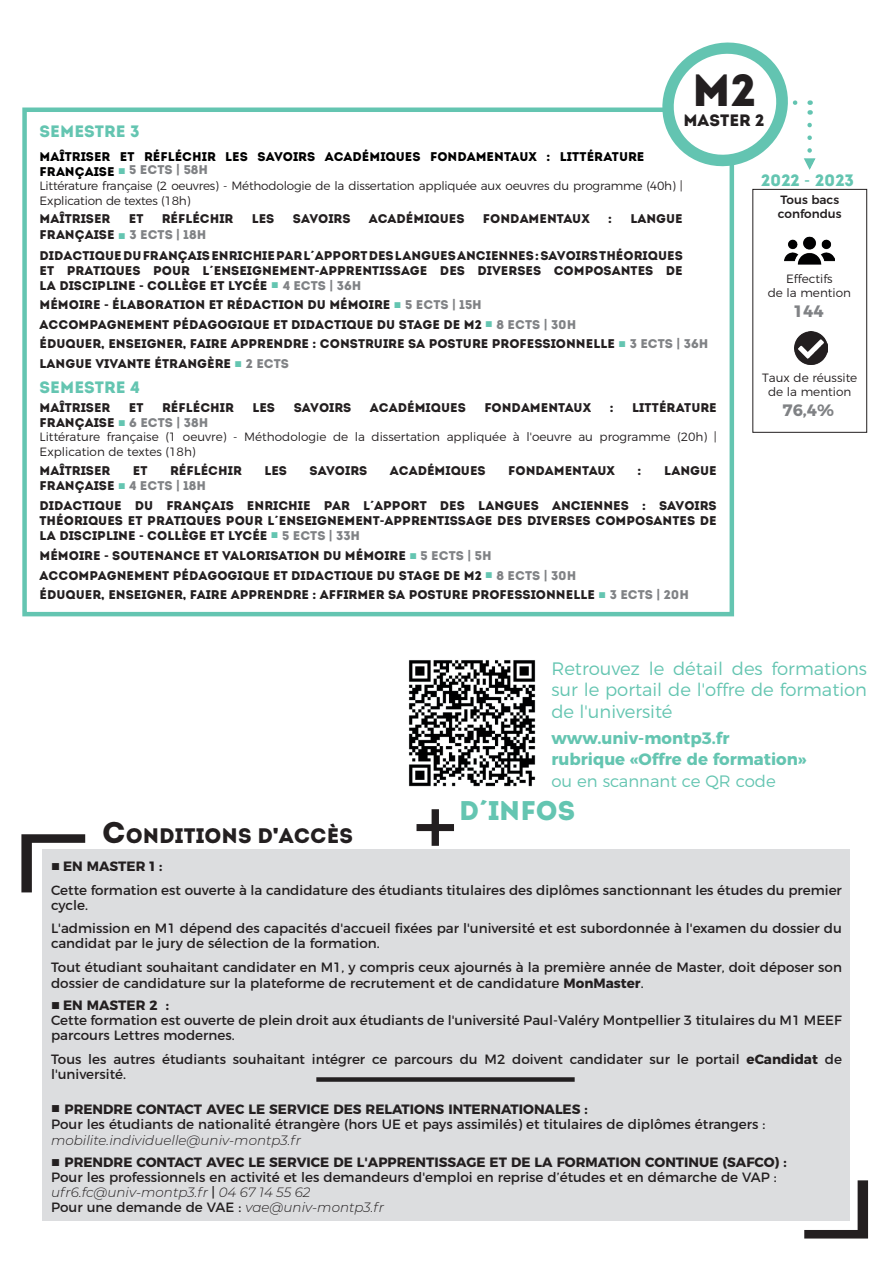
<style>
.page{position:relative;width:893px;height:1263px;background:#fff}
.page>*{position:absolute;margin:0;border:0;box-sizing:border-box;transform-origin:0 0}
.t1{font:45px "Intro";color:#231f20}
.t2{font:27px "Intro";color:#64c5b1}
.t3{font:21px "Intro";color:#231f20}
.t4{font:300 18px/21.6px "Montserrat";color:#64c5b1;text-align:justify}
.t5{font:700 16.5px/21.6px "Montserrat";color:#64c5b1}
.t6{font:16.5px "Intro";color:#64c5b1}
.t7{font:300 16.5px "Montserrat";color:#64c5b1}
.t8{font:700 16.5px "Montserrat";color:#808285}
.t9{font:16.5px "Intro";color:#231f20}
.t10{font:13.5px/15px "Montserrat";color:#231f20}
.t11{font:italic 300 13.5px "Montserrat";color:#231f20}
.t12{font:12.6px/19.8px "Intro";color:#231f20}
.t13{font:12.6px/15.1px "Intro";color:#000001}
.t14{font:300 12px/14.4px "Montserrat";color:#231f20}
.t15{font:500 12px/14.4px "Montserrat";color:#231f20}
.s1{font-family:"Arial";color:#64c5b1}
.s2{color:#808285}
.s3{font-family:"Montserrat";font-weight:700;color:#808285}
.s4{font-family:"Montserrat";font-weight:800}
.s5{font-family:"Montserrat";font-weight:500}
.s6{font-family:"Arial";font-size:15px}
.s7{font-weight:700}
.s8{font-weight:300;font-style:italic}
.s9{font-size:30px}
.s10{font-family:"Arial";font-weight:900}
</style>
<div class="page">
<div style="left:22px;top:107px;width:712px;height:509px;border:4px solid #64c5b1"></div>
<svg style="left:654px;top:42px;width:162px;height:132px"></svg>
<img style="left:408px;top:660px;width:128px;height:127px">
<svg style="left:416px;top:809px;width:38px;height:37px"></svg>
<div style="left:43px;top:850px;width:807px;height:371px;background:#dcdddf"></div>
<div style="left:316px;top:1077px;width:259px;height:5px;background:#231f20"></div>
<svg style="left:804px;top:1180px;width:64px;height:58px"></svg>
<svg style="left:21px;top:834px;width:64px;height:58px"></svg>
<div style="left:752px;top:189px;width:115px;height:244px;border:1px solid #231f20"></div>
<img style="left:785px;top:236px;width:50px;height:29px">
<img style="left:794px;top:332px;width:33px;height:33px">
<h1 class="t1" style="left:692px;top:63px;width:65px">M2</h1>
<p class="t9" style="left:683px;top:110px;width:82px">MASTER 2</p>
<p class="t6" style="left:40px;top:121px;width:102px">SEMESTRE 3</p>
<p class="t13" style="left:40px;top:149px;width:606px">MAÎTRISER ET RÉFLÉCHIR LES SAVOIRS ACADÉMIQUES FONDAMENTAUX : LITTÉRATURE<br>FRANÇAISE <span class="s1">■</span> <span class="s2">5 ECTS</span> <span class="s3">|</span> <span class="s2">58H</span></p>
<p class="t14" style="left:40px;top:178px;width:645px">Littérature française (2 oeuvres) - Méthodologie de la dissertation appliquée aux oeuvres du programme (40h) |<br>Explication de textes (18h)</p>
<p class="t12" style="left:40px;top:208px;width:72px">MAÎTRISER</p>
<p class="t12" style="left:129px;top:208px;width:16px">ET</p>
<p class="t12" style="left:162px;top:208px;width:73px">RÉFLÉCHIR</p>
<p class="t12" style="left:252px;top:208px;width:24px">LES</p>
<p class="t12" style="left:293px;top:208px;width:59px">SAVOIRS</p>
<p class="t12" style="left:369px;top:208px;width:97px">ACADÉMIQUES</p>
<p class="t12" style="left:483px;top:208px;width:108px">FONDAMENTAUX</p>
<p class="t12" style="left:608px;top:208px;width:5px">:</p>
<p class="t12" style="left:630px;top:208px;width:54px">LANGUE</p>
<p class="t12" style="left:40px;top:224px;width:645px;line-height:20.9px">FRANÇAISE <span class="s1">■</span> <span class="s2">3 ECTS</span> <span class="s3">|</span> <span class="s2">18H<br></span>DIDACTIQUE DU FRANÇAIS ENRICHIE PAR L´APPORT DES LANGUES ANCIENNES : SAVOIRS THÉORIQUES</p>
<p class="t12" style="left:40px;top:263px;width:645px;line-height:15.1px">ET PRATIQUES POUR L´ENSEIGNEMENT<span class="s4">-</span>APPRENTISSAGE DES DIVERSES COMPOSANTES DE<br>LA DISCIPLINE <span class="s4">-</span> COLLÈGE ET LYCÉE <span class="s1">■</span> <span class="s2">4 ECTS</span> <span class="s3">|</span> <span class="s2">36H</span></p>
<p class="t12" style="left:40px;top:295px;width:670px">MÉMOIRE <span class="s4">-</span> ÉLABORATION ET RÉDACTION DU MÉMOIRE <span class="s1">■</span> <span class="s2">5 ECTS</span> <span class="s3">|</span> <span class="s2">15H<br></span>ACCOMPAGNEMENT PÉDAGOGIQUE ET DIDACTIQUE DU STAGE DE M2 <span class="s1">■</span> <span class="s2">8 ECTS</span> <span class="s3">|</span> <span class="s2">30H<br></span>ÉDUQUER, ENSEIGNER, FAIRE APPRENDRE : CONSTRUIRE SA POSTURE PROFESSIONNELLE <span class="s1">■</span> <span class="s2">3 ECTS</span> <span class="s3">|</span> <span class="s2">36H </span>LANGUE VIVANTE ÉTRANGÈRE <span class="s1">■</span> <span class="s2">2 ECTS</span></p>
<p class="t6" style="left:40px;top:377px;width:102px">SEMESTRE 4</p>
<p class="t12" style="left:40px;top:398px;width:72px">MAÎTRISER</p>
<p class="t12" style="left:129px;top:398px;width:16px">ET</p>
<p class="t12" style="left:162px;top:398px;width:73px">RÉFLÉCHIR</p>
<p class="t12" style="left:252px;top:398px;width:24px">LES</p>
<p class="t12" style="left:294px;top:398px;width:59px">SAVOIRS</p>
<p class="t12" style="left:370px;top:398px;width:97px">ACADÉMIQUES</p>
<p class="t12" style="left:484px;top:398px;width:108px">FONDAMENTAUX</p>
<p class="t12" style="left:610px;top:398px;width:5px">:</p>
<p class="t12" style="left:632px;top:398px;width:86px">LITTÉRATURE</p>
<p class="t12" style="left:40px;top:413px;width:170px">FRANÇAISE <span class="s1">■</span> <span class="s2">6 ECTS</span> <span class="s3">|</span> <span class="s2">38H</span></p>
<p class="t14" style="left:40px;top:429px;width:679px">Littérature française (1 oeuvre) - Méthodologie de la dissertation appliquée à l'oeuvre au programme (20h) |<br>Explication de textes (18h)</p>
<p class="t12" style="left:40px;top:461px;width:72px">MAÎTRISER</p>
<p class="t12" style="left:133px;top:461px;width:16px">ET</p>
<p class="t12" style="left:170px;top:461px;width:73px">RÉFLÉCHIR</p>
<p class="t12" style="left:264px;top:461px;width:24px">LES</p>
<p class="t12" style="left:310px;top:461px;width:59px">SAVOIRS</p>
<p class="t12" style="left:390px;top:461px;width:97px">ACADÉMIQUES</p>
<p class="t12" style="left:508px;top:461px;width:108px">FONDAMENTAUX</p>
<p class="t12" style="left:638px;top:461px;width:5px">:</p>
<p class="t12" style="left:664px;top:461px;width:54px">LANGUE</p>
<p class="t12" style="left:40px;top:476px;width:679px;line-height:19.4px">FRANÇAISE <span class="s1">■</span> <span class="s2">4 ECTS</span> <span class="s3">|</span> <span class="s2">18H<br></span>DIDACTIQUE DU FRANÇAIS ENRICHIE PAR L´APPORT DES LANGUES ANCIENNES : SAVOIRS</p>
<p class="t12" style="left:40px;top:513px;width:679px;line-height:15.1px">THÉORIQUES ET PRATIQUES POUR L´ENSEIGNEMENT<span class="s4">-</span>APPRENTISSAGE DES DIVERSES COMPOSANTES DE<br>LA DISCIPLINE <span class="s4">-</span> COLLÈGE ET LYCÉE <span class="s1">■</span> <span class="s2">5 ECTS</span> <span class="s3">|</span> <span class="s2">33H</span></p>
<p class="t12" style="left:40px;top:546px;width:651px;line-height:19.4px">MÉMOIRE <span class="s4">-</span> SOUTENANCE ET VALORISATION DU MÉMOIRE <span class="s1">■</span> <span class="s2">5 ECTS</span> <span class="s3">|</span> <span class="s2">5H<br></span>ACCOMPAGNEMENT PÉDAGOGIQUE ET DIDACTIQUE DU STAGE DE M2 <span class="s1">■</span> <span class="s2">8 ECTS</span> <span class="s3">|</span> <span class="s2">30H<br></span>ÉDUQUER, ENSEIGNER, FAIRE APPRENDRE : AFFIRMER SA POSTURE PROFESSIONNELLE <span class="s1">■</span> <span class="s2">3 ECTS</span> <span class="s3">|</span> <span class="s2">20H</span></p>
<p class="t6" style="left:761px;top:170px;width:94px">2022 <span class="s5">-</span> 2023</p>
<p class="t15" style="left:778px;top:191px;width:65px">Tous bacs confondus</p>
<p class="t14" style="left:768px;top:270px;width:85px;text-align:center">Effectifs<br>de la mention</p>
<p class="t8" style="left:793px;top:298px;width:32px">144</p>
<p class="t14" style="left:762px;top:369px;width:97px;text-align:center">Taux de réussite de la mention</p>
<p class="t8" style="left:782px;top:396px;width:53px">76,4%</p>
<h3 class="t4" style="left:551px;top:656px;width:317px">Retrouvez le détail des formations sur le portail de l'offre de formation de l'université</h3>
<p class="t5" style="left:551px;top:726px;width:256px">www.univ-montp3.fr rubrique «Offre de formation»</p>
<p class="t7" style="left:551px;top:768px;width:226px">ou en scannant ce QR code</p>
<h2 class="t2" style="left:459px;top:794px;width:118px">D´INFOS</h2>
<p class="t10" style="left:51px;top:854px;width:792px;line-height:23.5px"><span class="s6">■</span> <span class="s7">EN MASTER 1 :<br></span>Cette formation est ouverte à la candidature des étudiants titulaires des diplômes sanctionnant les études du premier</p>
<p class="t10" style="left:51px;top:892px;width:792px;line-height:23.5px">cycle.<br>L'admission en M1 dépend des capacités d'accueil fixées par l'université et est subordonnée à l'examen du dossier du</p>
<p class="t10" style="left:51px;top:931px;width:792px;line-height:23.5px">candidat par le jury de sélection de la formation.<br>Tout étudiant souhaitant candidater en M1, y compris ceux ajournés à la première année de Master, doit déposer son</p>
<p class="t10" style="left:51px;top:975px;width:594px">dossier de candidature sur la plateforme de recrutement et de candidature <span class="s7">MonMaster</span>.</p>
<p class="t10" style="left:51px;top:997px;width:792px"><span class="s6">■</span> <span class="s7">EN MASTER 2 :<br></span>Cette formation est ouverte de plein droit aux étudiants de l'université Paul-Valéry Montpellier 3 titulaires du M1 MEEF parcours Lettres modernes.</p>
<p class="t10" style="left:51px;top:1050px;width:792px">Tous les autres étudiants souhaitant intégrer ce parcours du M2 doivent candidater sur le portail <span class="s7">eCandidat</span> de l'université.</p>
<p class="t10" style="left:51px;top:1100px;width:716px"><span class="s6">■</span> <span class="s7">PRENDRE CONTACT AVEC LE SERVICE DES RELATIONS INTERNATIONALES :<br></span>Pour les étudiants de nationalité étrangère (hors UE et pays assimilés) et titulaires de diplômes étrangers :</p>
<p class="t11" style="left:51px;top:1131px;width:252px">mobilite.individuelle@univ-montp3.fr</p>
<p class="t10" style="left:51px;top:1154px;width:737px"><span class="s6">■</span> <span class="s7">PRENDRE CONTACT AVEC LE SERVICE DE L'APPRENTISSAGE ET DE LA FORMATION CONTINUE (SAFCO) :<br></span>Pour les professionnels en activité et les demandeurs d'emploi en reprise d’études et en démarche de VAP : <span class="s8">ufr6.fc@univ-montp3.fr</span> | <span class="s8">04 67 14 55 62<br></span>Pour une demande de VAE : <span class="s8">vae@univ-montp3.fr</span></p>
<h3 class="t3" style="left:102px;top:823px;width:252px"><span class="s9">C</span>ONDITIONS D<span class="s10">'</span>ACCÈS</h3>
</div>
